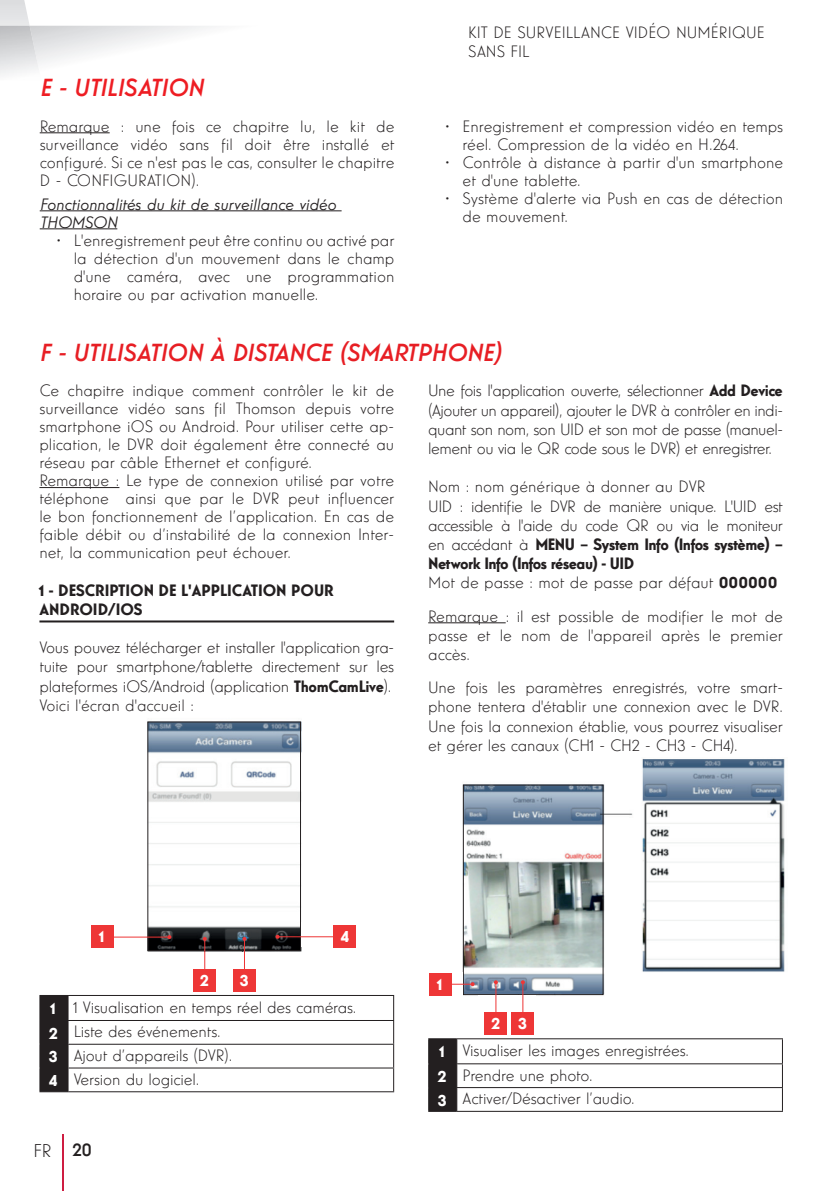
<style>
.page{position:relative;width:840px;height:1191px;background:#fff}
.page>*{position:absolute;margin:0;border:0;box-sizing:border-box;transform-origin:0 0}
.t1{font:italic 500 24px "Windlesham Pro";color:#e71e24}
.t2{font:italic 500 24px "Windlesham Pro";color:#ee1d23}
.t3{font:18px "Windlesham Pro Regular 6";color:#231f20}
.t4{font:16px/18px "Windlesham Pro Regular 6";color:#231f20}
.t5{font:16px/19.2px "Windlesham Pro Regular 6";letter-spacing:-.03em;color:#231f20}
.t6{font:16px/19.2px "Windlesham Pro Regular 4";letter-spacing:-.025em;color:#231f20}
.t7{font:16px/18px "Windlesham Pro Regular 2";color:#231f20}
.t8{font:16px/19.2px "Windlesham Pro Regular 4";color:#231f20}
.t9{font:16px "Windlesham Pro Regular 4";color:#fff}
.s1{font-family:"Windlesham Pro Regular 4"}
.s2{font-family:"Windlesham Pro Regular 6"}
.s3{font-family:"Windlesham Pro Regular 4";color:#fff}
.s4{font-family:"Windlesham Pro Regular 3"}
</style>
<div class="page">
<hr style="left:62px;top:1134px;width:2px;height:57px;background:#ce1d41">
<svg style="left:0;top:0;width:213px;height:63px"></svg>
<img style="left:0;top:26px;width:41px;height:49px">
<hr style="left:40px;top:132px;width:70px;height:1px;background:#231f20">
<hr style="left:40px;top:210px;width:301px;height:1px;background:#231f20">
<hr style="left:40px;top:228px;width:77px;height:1px;background:#231f20">
<hr style="left:39px;top:487px;width:80px;height:1px;background:#231f20">
<hr style="left:39px;top:620px;width:355px;height:2px;background:#231f20">
<img style="left:147px;top:721px;width:155px;height:267px">
<div style="left:147px;top:721px;width:154px;height:230px;border:1px solid #231f20"></div>
<div style="left:301px;top:922px;width:34px;height:25px;background:#fff"></div>
<div style="left:188px;top:951px;width:60px;height:25px;background:#fff"></div>
<div style="left:193px;top:969px;width:23px;height:22px;background:#ee3636"></div>
<hr style="left:204px;top:939px;width:1px;height:30px;background:#ee3636">
<svg style="left:203px;top:937px;width:4px;height:4px"></svg>
<div style="left:233px;top:969px;width:22px;height:22px;background:#ee3636"></div>
<hr style="left:244px;top:939px;width:1px;height:30px;background:#ee3636">
<svg style="left:242px;top:937px;width:4px;height:4px"></svg>
<div style="left:91px;top:925px;width:22px;height:23px;background:#ee3636"></div>
<hr style="left:113px;top:936px;width:56px;height:1px;background:#ee3636">
<svg style="left:167px;top:935px;width:4px;height:4px"></svg>
<div style="left:333px;top:925px;width:23px;height:23px;background:#ee3636"></div>
<hr style="left:277px;top:936px;width:56px;height:1px;background:#ee3636">
<svg style="left:275px;top:934px;width:4px;height:4px"></svg>
<hr style="left:68px;top:995px;width:326px;height:1px;background:#231f20">
<hr style="left:68px;top:1020px;width:326px;height:1px;background:#231f20">
<hr style="left:68px;top:1043px;width:326px;height:1px;background:#231f20">
<hr style="left:68px;top:1067px;width:326px;height:1px;background:#231f20">
<div style="left:39px;top:995px;width:29px;height:97px;background:#231f20"></div>
<svg style="left:393px;top:996px;width:1px;height:95px"></svg>
<hr style="left:68px;top:1091px;width:326px;height:1px;background:#231f20">
<hr style="left:428px;top:622px;width:77px;height:1px;background:#231f20">
<img style="left:463px;top:759px;width:322px;height:270px">
<div style="left:462px;top:784px;width:141px;height:211px;border:1px solid #231f20"></div>
<div style="left:478px;top:995px;width:57px;height:25px;background:#fff"></div>
<div style="left:428px;top:972px;width:23px;height:23px;background:#ee3636"></div>
<svg style="left:451px;top:982px;width:23px;height:4px"></svg>
<div style="left:484px;top:1012px;width:23px;height:23px;background:#ee3636"></div>
<hr style="left:495px;top:982px;width:1px;height:30px;background:#ee3636">
<svg style="left:493px;top:980px;width:4px;height:4px"></svg>
<div style="left:511px;top:1012px;width:22px;height:23px;background:#ee3636"></div>
<hr style="left:522px;top:982px;width:1px;height:30px;background:#ee3636">
<svg style="left:520px;top:980px;width:4px;height:4px"></svg>
<hr style="left:456px;top:1038px;width:326px;height:1px;background:#231f20">
<hr style="left:456px;top:1063px;width:326px;height:1px;background:#231f20">
<hr style="left:456px;top:1087px;width:326px;height:1px;background:#231f20">
<svg style="left:428px;top:1038px;width:29px;height:73px;background:#252122"></svg>
<hr style="left:456px;top:1110px;width:326px;height:1px;background:#231f20">
<h1 class="t2" style="left:40px;top:72px;width:165px">E - UTILISATION</h1>
<p class="t4" style="left:40px;top:117px;width:356px;text-align:justify">Remarque : une fois ce chapitre lu, le kit de surveillance vidéo sans fil doit être installé et configuré. Si ce n'est pas le cas, consulter le chapitre D - CONFIGURATION).</p>
<p class="t7" style="left:40px;top:195px;width:298px">Fonctionnalités du kit de surveillance vidéo<br>THOMSON</p>
<p class="t4" style="left:74px;top:231px;width:322px;text-align:justify;text-indent:-17px">• L'enregistrement peut être continu ou activé par la détection d'un mouvement dans le champ d'une caméra, avec une programmation horaire ou par activation manuelle.</p>
<p class="t4" style="left:468px;top:22px;width:298px;line-height:19.2px">KIT DE SURVEILLANCE VIDÉO NUMÉRIQUE<br>SANS FIL</p>
<p class="t4" style="left:462px;top:117px;width:322px;text-indent:-17px">• Enregistrement et compression vidéo en temps réel. Compression de la vidéo en H.264.</p>
<p class="t4" style="left:462px;top:153px;width:322px;text-indent:-17px">• Contrôle à distance à partir d'un smartphone et d'une tablette.</p>
<p class="t4" style="left:462px;top:189px;width:322px;text-indent:-17px">• Système d'alerte via Push en cas de détection de mouvement.</p>
<h1 class="t1" style="left:39px;top:336px;width:463px">F - UTILISATION À DISTANCE (SMARTPHONE)</h1>
<p class="t4" style="left:39px;top:382px;width:356px">Ce chapitre indique comment contrôler le kit de surveillance vidéo sans fil Thomson depuis votre smartphone iOS ou Android. Pour utiliser cette ap&shy;plication, le DVR doit également être connecté au réseau par câble Ethernet et configuré.<br>Remarque : Le type de connexion utilisé par votre téléphone ainsi que par le DVR peut influencer le bon fonctionnement de l’application. En cas de faible débit ou d’instabilité de la connexion Inter&shy;net, la communication peut échouer.</p>
<p class="t8" style="left:39px;top:580px;width:296px">1 - DESCRIPTION DE L'APPLICATION POUR<br>ANDROID/IOS</p>
<p class="t4" style="left:39px;top:638px;width:356px;line-height:19.2px">Vous pouvez télécharger et installer l'application gra&shy;tuite pour smartphone/tablette directement sur les plateformes iOS/Android (application <span class="s1">ThomCamLive</span>).<br>Voici l'écran d'accueil :</p>
<p class="t4" style="left:428px;top:381px;width:356px;line-height:19.2px;text-align:justify">Une fois l'application ouverte, sélectionner <span class="s1">Add Device </span>(Ajouter un appareil), ajouter le DVR à contrôler en indi&shy;quant son nom, son UID et son mot de passe (manuel&shy;lement ou via le QR code sous le DVR) et enregistrer.</p>
<p class="t5" style="left:428px;top:477px;width:356px">Nom : nom générique à donner au DVR<br>UID : identifie le DVR de manière unique. L'UID est accessible à l'aide du code QR ou via le moniteur</p>
<p class="t6" style="left:428px;top:534px;width:356px"><span class="s2">en accédant à</span> MENU – System Info (Infos système) –<br>Network Info (Infos réseau) - UID</p>
<p class="t4" style="left:428px;top:566px;width:356px;line-height:33.2px">Mot de passe : mot de passe par défaut <span class="s1">000000<br></span>Remarque : il est possible de modifier le mot de</p>
<p class="t4" style="left:428px;top:625px;width:356px;line-height:19.2px">passe et le nom de l'appareil après le premier accès.</p>
<p class="t4" style="left:428px;top:678px;width:356px;line-height:19.2px;text-align:justify">Une fois les paramètres enregistrés, votre smart&shy;phone tentera d'établir une connexion avec le DVR.<br>Une fois la connexion établie, vous pourrez visualiser et gérer les canaux (CH1 - CH2 - CH3 - CH4).</p>
<p class="t9" style="left:99px;top:926px;width:7px">1</p>
<p class="t9" style="left:341px;top:926px;width:9px">4</p>
<p class="t9" style="left:200px;top:969px;width:11px">2</p>
<p class="t9" style="left:240px;top:969px;width:10px">3</p>
<p class="t4" style="left:49px;top:995px;width:309px;line-height:24px"><span class="s3">1</span> 1 Visualisation en temps réel des caméras.<br><span class="s3">2</span> Liste des événements.<br><span class="s3">3</span> Ajout d’appareils (DVR).<br><span class="s3">4</span> Version du logiciel.</p>
<p class="t3" style="left:33px;top:1138px;width:60px">FR <span class="s4">20</span></p>
<p class="t9" style="left:437px;top:973px;width:7px">1</p>
<p class="t9" style="left:491px;top:1013px;width:38px">2 3</p>
<p class="t4" style="left:437px;top:1038px;width:253px;line-height:24px"><span class="s3">1</span> Visualiser les images enregistrées.<br><span class="s3">2</span> Prendre une photo.<br><span class="s3">3</span> Activer/Désactiver l’audio.</p>
</div>
